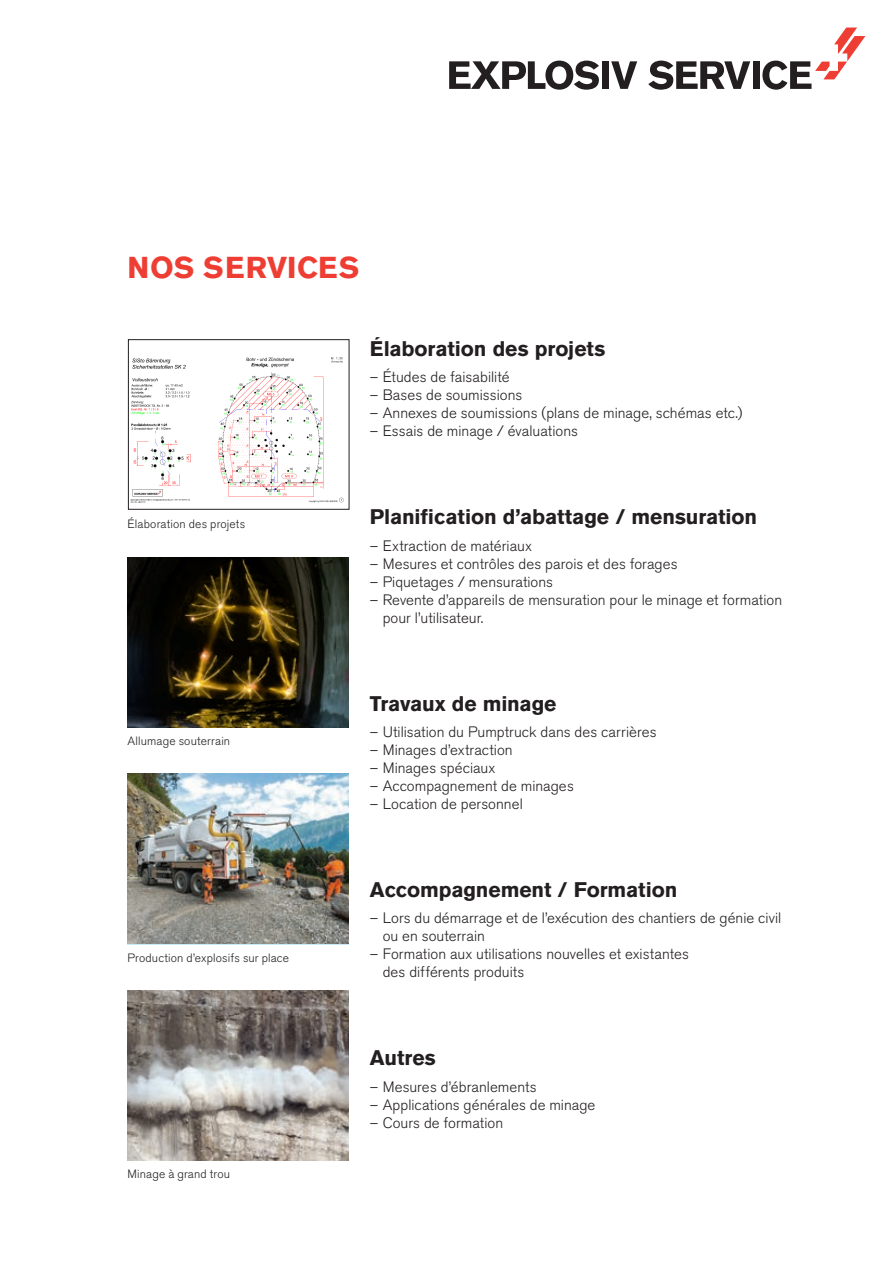
<style>
.page{position:relative;width:893px;height:1263px;background:#fff}
.page>*{position:absolute;margin:0;border:0;box-sizing:border-box;transform-origin:0 0}
.t1{font:700 30px "Akzidenz Grotesk BE";letter-spacing:.02em;color:#ee3e34}
.t2{font:700 21px "Akzidenz Grotesk BE";letter-spacing:-.005em;color:#231f20}
.t3{font:300 15px/18px "Akzidenz Grotesk BE";letter-spacing:.005em;color:#231f20}
.t4{font:300 12px "Akzidenz Grotesk BE";letter-spacing:.015em;color:#231f20}
</style>
<div class="page">
<svg style="left:449px;top:61px;width:150px;height:29px"></svg>
<div style="left:602px;top:61px;width:7px;height:28px;background:#231f20"></div>
<svg style="left:611px;top:61px;width:26px;height:28px"></svg>
<svg style="left:648px;top:61px;width:102px;height:29px"></svg>
<div style="left:753px;top:61px;width:6px;height:28px;background:#231f20"></div>
<svg style="left:762px;top:28px;width:103px;height:62px"></svg>
<img style="left:128px;top:557px;width:221px;height:170px">
<img style="left:128px;top:774px;width:221px;height:170px">
<img style="left:128px;top:991px;width:221px;height:170px">
<img style="left:130px;top:357px;width:214px;height:146px">
<div style="left:128px;top:339px;width:221px;height:170px;border:1px solid #231f20"></div>
<p class="t1" style="left:128px;top:250px;width:233px">NOS SERVICES</p>
<p class="t2" style="left:370px;top:336px;width:237px">Élaboration des projets</p>
<p class="t3" style="left:370px;top:369px;width:141px">– Études de faisabilité</p>
<p class="t3" style="left:370px;top:387px;width:154px">– Bases de soumissions</p>
<p class="t3" style="left:370px;top:405px;width:374px">– Annexes de soumissions (plans de minage, schémas etc.)</p>
<p class="t3" style="left:370px;top:423px;width:210px">– Essais de minage / évaluations</p>
<p class="t4" style="left:128px;top:517px;width:119px">Élaboration des projets</p>
<p class="t2" style="left:370px;top:505px;width:389px">Planification d’abattage / mensuration</p>
<p class="t3" style="left:370px;top:537px;width:164px">– Extraction de matériaux</p>
<p class="t3" style="left:370px;top:555px;width:309px">– Mesures et contrôles des parois et des forages</p>
<p class="t3" style="left:370px;top:573px;width:185px">– Piquetages / mensurations</p>
<p class="t3" style="left:383px;top:591px;width:401px;text-indent:-13px">– Revente d’appareils de mensuration pour le minage et formation pour l’utilisateur.</p>
<p class="t4" style="left:128px;top:734px;width:104px">Allumage souterrain</p>
<p class="t2" style="left:370px;top:691px;width:188px">Travaux de minage</p>
<p class="t3" style="left:370px;top:723px;width:288px">– Utilisation du Pumptruck dans des carrières</p>
<p class="t3" style="left:370px;top:741px;width:144px">– Minages d’extraction</p>
<p class="t3" style="left:370px;top:759px;width:127px">– Minages spéciaux</p>
<p class="t3" style="left:370px;top:777px;width:205px">– Accompagnement de minages</p>
<p class="t3" style="left:370px;top:795px;width:154px">– Location de personnel</p>
<p class="t4" style="left:128px;top:951px;width:163px">Production d’explosifs sur place</p>
<p class="t4" style="left:128px;top:1167px;width:104px">Minage à grand trou</p>
<p class="t2" style="left:370px;top:877px;width:309px">Accompagnement / Formation</p>
<p class="t3" style="left:383px;top:909px;width:400px;text-indent:-13px">– Lors du démarrage et de l’exécution des chantiers de génie civil ou en souterrain</p>
<p class="t3" style="left:383px;top:945px;width:308px;text-indent:-13px">– Formation aux utilisations nouvelles et existantes des différents produits</p>
<p class="t2" style="left:370px;top:1046px;width:67px">Autres</p>
<p class="t3" style="left:370px;top:1078px;width:168px">– Mesures d’ébranlements</p>
<p class="t3" style="left:370px;top:1096px;width:227px">– Applications générales de minage</p>
<p class="t3" style="left:370px;top:1114px;width:135px">– Cours de formation</p>
</div>
